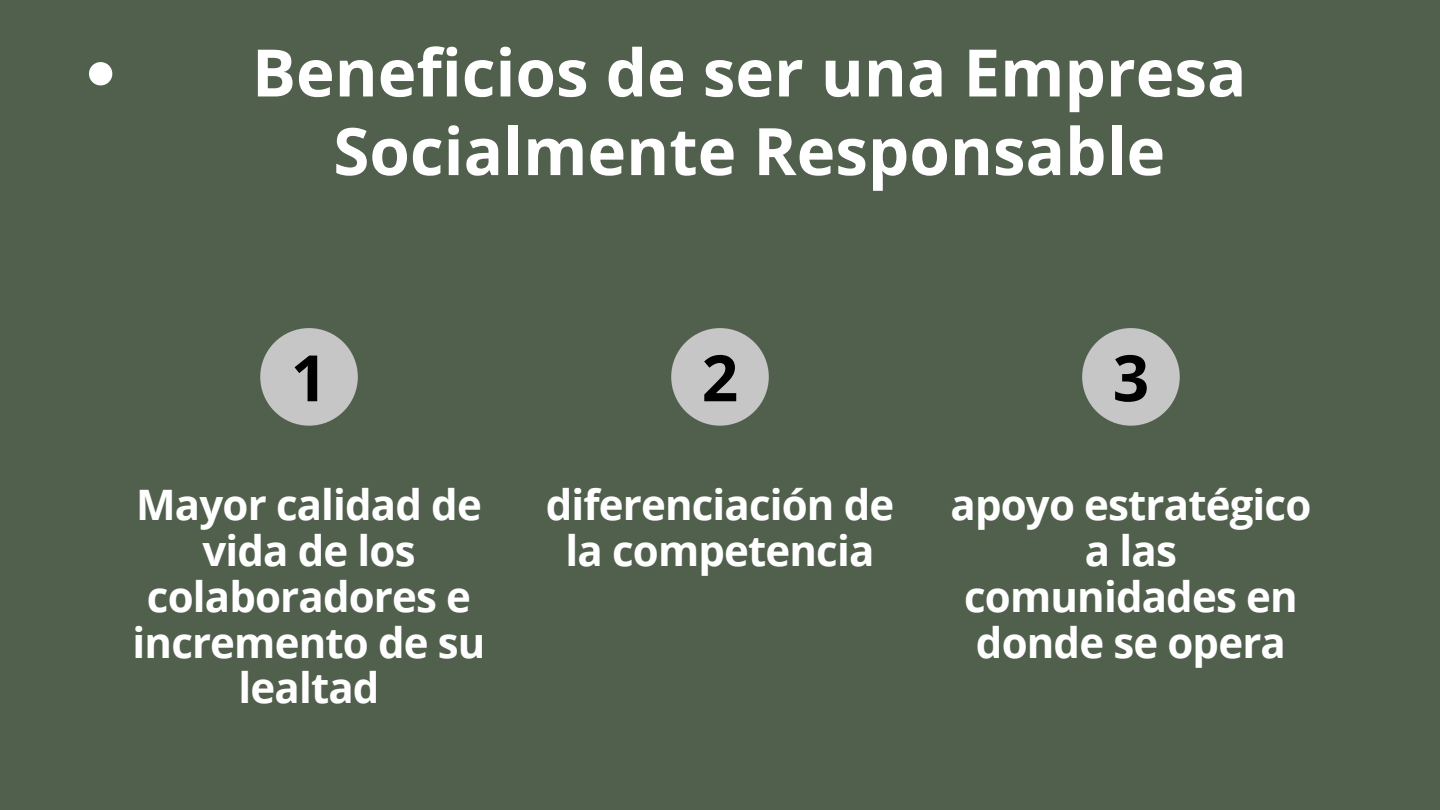
<style>
.page{position:relative;width:1440px;height:810px;background:#51604d}
.page>*{position:absolute;margin:0;border:0;box-sizing:border-box;transform-origin:0 0}
.t1{font:700 65.5px/78.6px "Open Sans";color:#fff;text-align:center}
.t2{font:700 64px "Open Sans";color:#000}
.t3{font:700 42px/45.8px "Open Sans";letter-spacing:-.02em;color:#fff;text-align:center}
</style>
<div class="page">
<svg style="left:89px;top:62px;width:23px;height:23px"></svg>
<div style="left:260px;top:328px;width:98px;height:98px;background:#c6c6c6;border-radius:50%"></div>
<div style="left:671px;top:328px;width:98px;height:98px;background:#c6c6c6;border-radius:50%"></div>
<div style="left:1082px;top:328px;width:98px;height:98px;background:#c6c6c6;border-radius:50%"></div>
<h1 class="t1" style="left:252px;top:32px;width:996px">Beneficios de ser una Empresa<br>Socialmente Responsable</h1>
<h2 class="t2" style="left:291px;top:333px;width:38px">1</h2>
<h2 class="t2" style="left:702px;top:333px;width:38px">2</h2>
<h2 class="t2" style="left:1113px;top:333px;width:38px">3</h2>
<p class="t3" style="left:133px;top:481px;width:354px">Mayor calidad de vida de los colaboradores e incremento de su lealtad</p>
<p class="t3" style="left:546px;top:481px;width:350px">diferenciación de la competencia</p>
<p class="t3" style="left:951px;top:481px;width:362px">apoyo estratégico a las comunidades en donde se opera</p>
</div>
